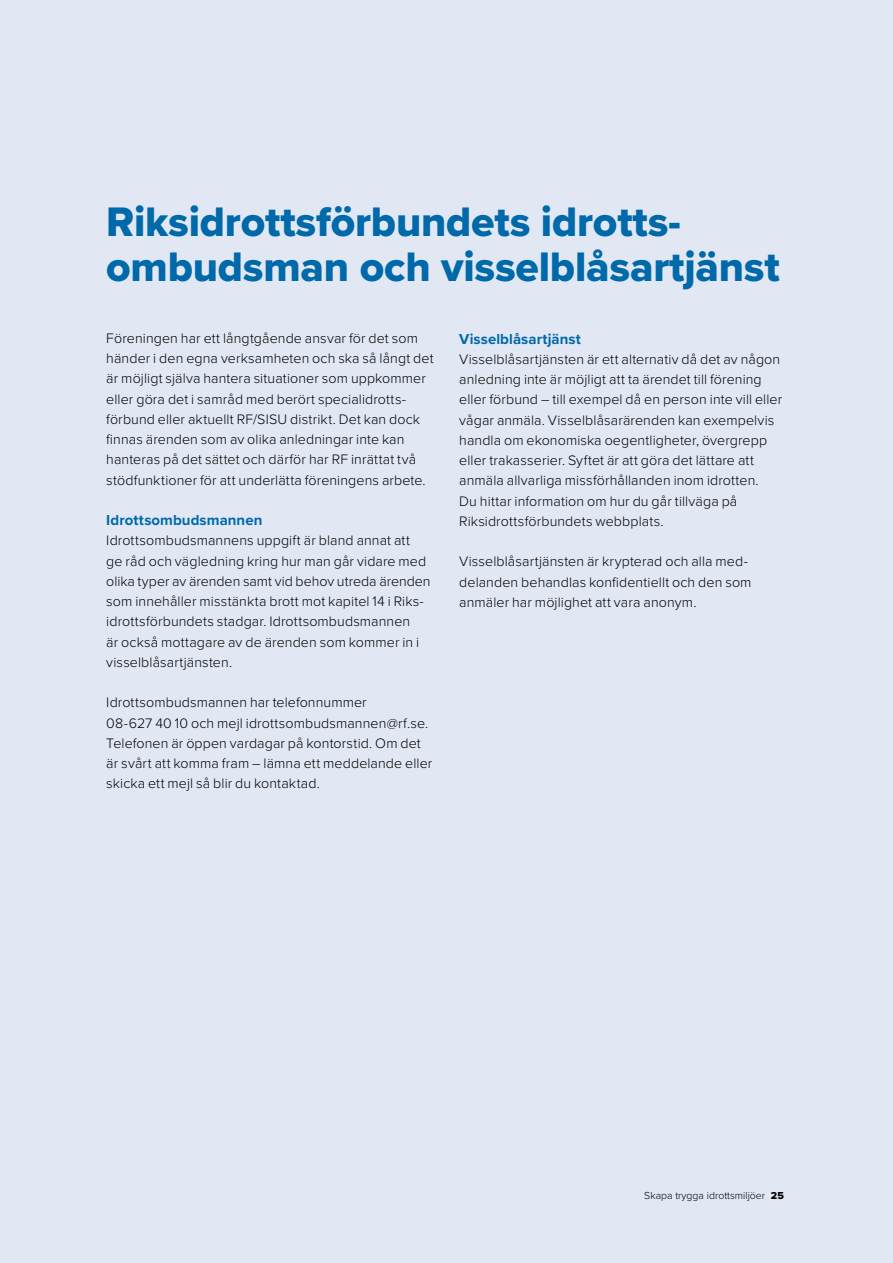
<style>
.page{position:relative;width:893px;height:1263px;background:#e2e7f4}
.page>*{position:absolute;margin:0;border:0;box-sizing:border-box;transform-origin:0 0}
.t1{font:42.75px/45px "Proxima Nova Extrabld";letter-spacing:-.005em;color:#0069a9}
.t2{font:700 15px "Proxima Nova";letter-spacing:.005em;color:#0069a9}
.t3{font:300 14.25px/20.2px "Proxima Nova";letter-spacing:.005em;color:#000}
.t4{font:300 10.5px "Proxima Nova";color:#000}
.s1{font-family:"Proxima Nova Extrabld";font-weight:400}
</style>
<div class="page">
<h1 class="t1" style="left:106px;top:199px;width:675px">Riksidrottsförbundets idrotts&shy;ombudsman och visselblåsartjänst</h1>
<p class="t3" style="left:106px;top:327px;width:329px">Föreningen har ett långtgående ansvar för det som händer i den egna verksamheten och ska så långt det är möjligt själva hantera situationer som uppkommer eller göra det i samråd med berört specialidrotts&shy;förbund eller aktuellt RF/SISU distrikt. Det kan dock finnas ärenden som av olika anledningar inte kan hanteras på det sättet och därför har RF inrättat två stödfunktioner för att underlätta föreningens arbete.</p>
<p class="t2" style="left:106px;top:509px;width:158px">Idrottsombudsmannen</p>
<p class="t3" style="left:106px;top:530px;width:326px">Idrottsombudsmannens uppgift är bland annat att<br>ge råd och vägledning kring hur man går vidare med olika typer av ärenden samt vid behov utreda ärenden som innehåller misstänkta brott mot kapitel 14 i Riks&shy;idrottsförbundets stadgar. Idrottsombudsmannen<br>är också mottagare av de ärenden som kommer in i visselblåsartjänsten.</p>
<p class="t3" style="left:106px;top:692px;width:328px">Idrottsombudsmannen har telefonnummer<br>08-627 40 10 och mejl idrottsombudsmannen@rf.se.<br>Telefonen är öppen vardagar på kontorstid. Om det är svårt att komma fram – lämna ett meddelande eller skicka ett mejl så blir du kontaktad.</p>
<p class="t2" style="left:459px;top:327px;width:123px">Visselblåsartjänst</p>
<p class="t3" style="left:459px;top:348px;width:325px">Visselblåsartjänsten är ett alternativ då det av någon anledning inte är möjligt att ta ärendet till förening eller förbund – till exempel då en person inte vill eller vågar anmäla. Visselblåsarärenden kan exempelvis handla om ekonomiska oegentligheter, övergrepp eller trakasserier. Syftet är att göra det lättare att anmäla allvarliga missförhållanden inom idrotten.<br>Du hittar information om hur du går tillväga på Riksidrottsförbundets webbplats.</p>
<p class="t3" style="left:459px;top:551px;width:294px">Visselblåsartjänsten är krypterad och alla med&shy;delanden behandlas konfidentiellt och den som anmäler har möjlighet att vara anonym.</p>
<p class="t4" style="left:644px;top:1188px;width:141px">Skapa trygga idrottsmiljöer <span class="s1">25</span></p>
</div>
